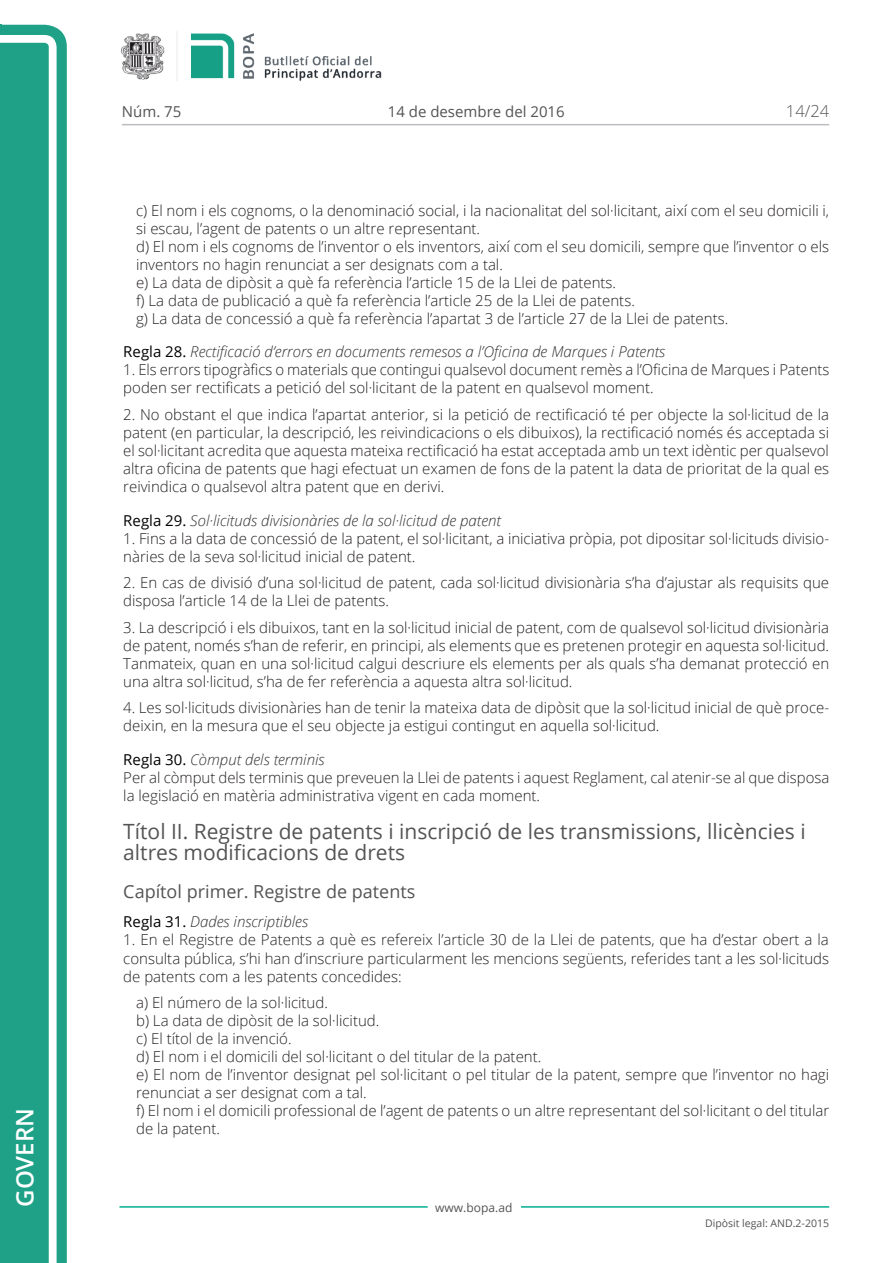
<style>
.page{position:relative;width:893px;height:1263px;background:#fff}
.page>*{position:absolute;margin:0;border:0;box-sizing:border-box;transform-origin:0 0}
.t1{font:600 24px "Open Sans";color:#fff}
.Titol_4{font:21px/21px "Open Sans";color:#545454}
.Titol_6{font:18px "Open Sans";color:#545454}
.t2{font:300 16.5px "Open Sans";color:#545454}
.Body_text{font:300 15px/18px "Open Sans";color:#231f20}
.Body_text_NOS{font:300 15px/18px "Open Sans";color:#231f20}
.Titol_7{font:italic 300 15px "Open Sans";color:#303030}
.Body_text_i{font:300 15px "Open Sans";color:#231f20}
.t3{font:15px "Open Sans";color:#545454}
.t4{font:12px "Open Sans";color:#545454}
.t5{font:10.5px "Open Sans";color:#545454}
.s1{font-weight:400;font-style:normal;color:#000}
</style>
<div class="page">
<svg style="left:0;top:25px;width:67px;height:1238px;fill:#1ea187"></svg>
<div style="left:0;top:43px;width:49px;height:1220px;background:#1ea187"></div>
<img style="left:122px;top:32px;width:260px;height:49px">
<hr style="left:119px;top:1206px;width:309px;height:2px;background:#00ae91">
<hr style="left:521px;top:1206px;width:308px;height:2px;background:#00ae91">
<hr style="left:122px;top:124px;width:707px;height:1px;background:#bcbdc0">
<h1 class="t1" style="left:8px;top:1207px;width:100px;rotate:-90deg">Govern</h1>
<p class="t3" style="left:122px;top:102px;width:61px">Núm. 75</p>
<p class="t3" style="left:388px;top:102px;width:178px">14 de desembre del 2016</p>
<p class="t2" style="left:786px;top:100px;width:45px">14/24</p>
<p class="Body_text_NOS" style="left:136px;top:201px;width:695px">c) El nom i els cognoms, o la denominació social, i la nacionalitat del sol·licitant, així com el seu domicili i, si escau, l’agent de patents o un altre representant.</p>
<p class="Body_text_NOS" style="left:136px;top:237px;width:695px">d) El nom i els cognoms de l’inventor o els inventors, així com el seu domicili, sempre que l’inventor o els inventors no hagin renunciat a ser designats com a tal.</p>
<p class="Body_text_NOS" style="left:136px;top:273px;width:482px">e) La data de dipòsit a què fa referència l’article 15 de la Llei de patents.</p>
<p class="Body_text_NOS" style="left:136px;top:291px;width:500px">f) La data de publicació a què fa referència l’article 25 de la Llei de patents.</p>
<p class="Body_text_i" style="left:136px;top:308px;width:594px">g) La data de concessió a què fa referència l’apartat 3 de l’article 27 de la Llei de patents.</p>
<p class="Titol_7" style="left:123px;top:342px;width:543px"><span class="s1">Regla 28.</span> Rectificació d’errors en documents remesos a l’Oficina de Marques i Patents</p>
<p class="Body_text" style="left:123px;top:360px;width:707px">1. Els errors tipogràfics o materials que contingui qualsevol document remès a l’Oficina de Marques i Patents poden ser rectificats a petició del sol·licitant de la patent en qualsevol moment.</p>
<p class="Body_text" style="left:123px;top:405px;width:707px;text-align:justify">2. No obstant el que indica l’apartat anterior, si la petició de rectificació té per objecte la sol·licitud de la patent (en particular, la descripció, les reivindicacions o els dibuixos), la rectificació només és acceptada si el sol·licitant acredita que aquesta mateixa rectificació ha estat acceptada amb un text idèntic per qualsevol altra oficina de patents que hagi efectuat un examen de fons de la patent la data de prioritat de la qual es reivindica o qualsevol altra patent que en derivi.</p>
<p class="Titol_7" style="left:123px;top:510px;width:379px"><span class="s1">Regla 29.</span> Sol·licituds divisionàries de la sol·licitud de patent</p>
<p class="Body_text" style="left:123px;top:529px;width:707px">1. Fins a la data de concessió de la patent, el sol·licitant, a iniciativa pròpia, pot dipositar sol·licituds divisio&shy;nàries de la seva sol·licitud inicial de patent.</p>
<p class="Body_text" style="left:123px;top:573px;width:707px">2. En cas de divisió d’una sol·licitud de patent, cada sol·licitud divisionària s’ha d’ajustar als requisits que disposa l’article 14 de la Llei de patents.</p>
<p class="Body_text" style="left:123px;top:618px;width:707px;text-align:justify">3. La descripció i els dibuixos, tant en la sol·licitud inicial de patent, com de qualsevol sol·licitud divisionària de patent, només s’han de referir, en principi, als elements que es pretenen protegir en aquesta sol·licitud.<br>Tanmateix, quan en una sol·licitud calgui descriure els elements per als quals s’ha demanat protecció en una altra sol·licitud, s’ha de fer referència a aquesta altra sol·licitud.</p>
<p class="Body_text" style="left:123px;top:698px;width:707px">4. Les sol·licituds divisionàries han de tenir la mateixa data de dipòsit que la sol·licitud inicial de què proce&shy;deixin, en la mesura que el seu objecte ja estigui contingut en aquella sol·licitud.</p>
<p class="Titol_7" style="left:123px;top:749px;width:203px"><span class="s1">Regla 30.</span> Còmput dels terminis</p>
<p class="Body_text" style="left:123px;top:768px;width:707px">Per al còmput dels terminis que preveuen la Llei de patents i aquest Reglament, cal atenir-se al que disposa la legislació en matèria administrativa vigent en cada moment.</p>
<p class="Titol_4" style="left:123px;top:820px;width:684px">Títol II. Registre de patents i inscripció de les transmissions, llicències i altres modificacions de drets</p>
<p class="Titol_6" style="left:123px;top:879px;width:293px">Capítol primer. Registre de patents</p>
<p class="Titol_7" style="left:123px;top:912px;width:186px"><span class="s1">Regla 31.</span> Dades inscriptibles</p>
<p class="Body_text" style="left:123px;top:931px;width:707px;text-align:justify">1. En el Registre de Patents a què es refereix l’article 30 de la Llei de patents, que ha d’estar obert a la consulta pública, s’hi han d’inscriure particularment les mencions següents, referides tant a les sol·licituds de patents com a les patents concedides:</p>
<p class="Body_text_NOS" style="left:136px;top:993px;width:193px">a) El número de la sol·licitud.</p>
<p class="Body_text_NOS" style="left:136px;top:1011px;width:245px">b) La data de dipòsit de la sol·licitud.</p>
<p class="Body_text_NOS" style="left:136px;top:1029px;width:157px">c) El títol de la invenció.</p>
<p class="Body_text_NOS" style="left:136px;top:1047px;width:407px">d) El nom i el domicili del sol·licitant o del titular de la patent.</p>
<p class="Body_text_NOS" style="left:136px;top:1065px;width:695px">e) El nom de l’inventor designat pel sol·licitant o pel titular de la patent, sempre que l’inventor no hagi renunciat a ser designat com a tal.</p>
<p class="Body_text_NOS" style="left:136px;top:1101px;width:695px">f) El nom i el domicili professional de l’agent de patents o un altre representant del sol·licitant o del titular de la patent.</p>
<p class="t4" style="left:435px;top:1199px;width:79px">www.bopa.ad</p>
<p class="t5" style="left:705px;top:1216px;width:125px">Dipòsit legal: AND.2-2015</p>
</div>
